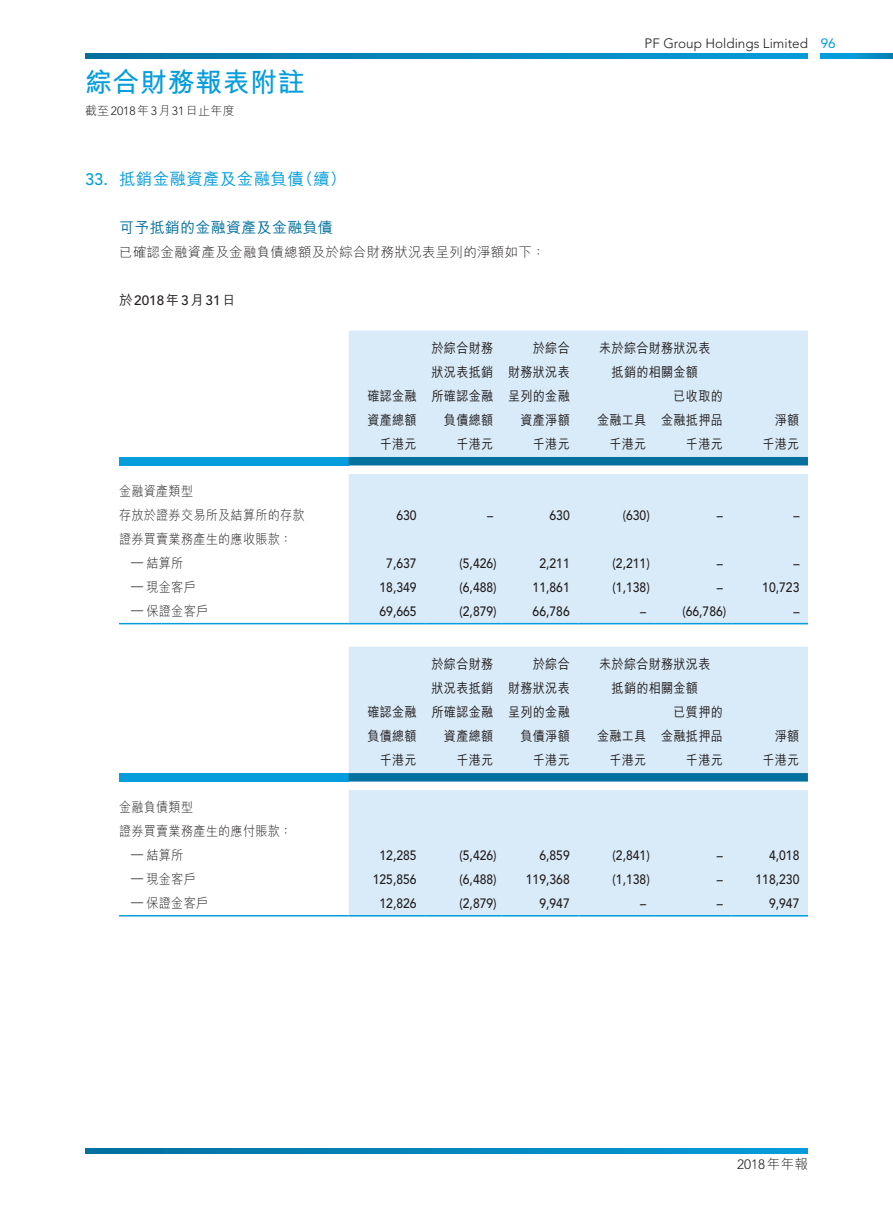
<style>
.page{position:relative;width:893px;height:1212px;background:#fff}
.page>*{position:absolute;margin:0;border:0;box-sizing:border-box;transform-origin:0 0}
.t1{font:700 27px "M Hei HK";letter-spacing:.02em;color:#069ddc}
._01_H1{font:500 16.5px "M Hei HK";letter-spacing:.02em;color:#069ddc}
._01_H1-2{font:500 16.5px "Avenir LT Std";color:#069ddc}
._02_H2{font:500 15px "M Hei HK";letter-spacing:.02em;color:#03709e}
._50_Table_txt{font:500 13.5px "Avenir LT Std";color:#231f20;scale:.9 1}
._50_Table_txt-2{font:500 13.5px "M Hei HK";letter-spacing:.02em;color:#231f20;scale:.9 1}
._50_Table_txt-3{font:300 13.5px "M Hei HK";letter-spacing:.02em;color:#231f20;scale:.9 1}
._00_txt{font:300 13.5px "M Hei HK";letter-spacing:.02em;color:#231f20}
._50_Table_txt-4{font:300 13.5px "Avenir LT Std";color:#231f20}
._00_txt-2{font:500 13.5px "Avenir LT Std";color:#231f20}
._50_Table_txt-5{font:300 13.5px "Avenir LT Std";color:#231f20;scale:.9 1}
.t2{font:13.5px "Avenir LT Std";color:#069ddc}
.t3{font:300 12px "M Hei HK";letter-spacing:.02em;color:#231f20}
.s1{font-family:"Avenir LT Std"}
.s2{font-family:"M Hei HK"}
</style>
<div class="page">
<svg style="left:85px;top:1148px;width:723px;height:5px"></svg>
<svg style="left:85px;top:54px;width:723px;height:5px"></svg>
<svg style="left:821px;top:54px;width:72px;height:5px"></svg>
<div style="left:349px;top:331px;width:459px;height:292px;background:#d9ebf8"></div>
<div style="left:119px;top:457px;width:230px;height:8px;background:#069ddc"></div>
<div style="left:349px;top:457px;width:459px;height:8px;background:#03709e"></div>
<hr style="left:119px;top:623px;width:230px;height:1px;background:#069ddc">
<hr style="left:349px;top:623px;width:76px;height:1px;background:#069ddc">
<hr style="left:425px;top:623px;width:77px;height:1px;background:#069ddc">
<hr style="left:502px;top:623px;width:76px;height:1px;background:#069ddc">
<hr style="left:578px;top:623px;width:77px;height:1px;background:#069ddc">
<hr style="left:655px;top:623px;width:76px;height:1px;background:#069ddc">
<hr style="left:731px;top:623px;width:77px;height:1px;background:#069ddc">
<div style="left:349px;top:647px;width:459px;height:268px;background:#d9ebf8"></div>
<div style="left:119px;top:773px;width:230px;height:8px;background:#069ddc"></div>
<svg style="left:349px;top:773px;width:459px;height:8px"></svg>
<hr style="left:119px;top:915px;width:230px;height:1px;background:#069ddc">
<hr style="left:349px;top:915px;width:76px;height:1px;background:#069ddc">
<hr style="left:425px;top:915px;width:77px;height:1px;background:#069ddc">
<hr style="left:502px;top:915px;width:76px;height:1px;background:#069ddc">
<hr style="left:578px;top:915px;width:77px;height:1px;background:#069ddc">
<hr style="left:655px;top:915px;width:76px;height:1px;background:#069ddc">
<hr style="left:731px;top:915px;width:77px;height:1px;background:#069ddc">
<p class="_50_Table_txt-4" style="left:645px;top:35px;width:165px">PF Group Holdings Limited</p>
<p class="t2" style="left:821px;top:35px;width:17px">96</p>
<h1 class="t1" style="left:85px;top:63px;width:221px">綜合財務報表附註</h1>
<p class="t3" style="left:85px;top:104px;width:151px">截至<span class="s1">2018</span>年<span class="s1">3</span>月<span class="s1">31</span>日止年度</p>
<p class="_01_H1-2" style="left:85px;top:170px;width:24px">33.</p>
<p class="_01_H1" style="left:119px;top:167px;width:186px">抵銷金融資產及金融負債</p>
<p class="_01_H1" style="left:297px;top:167px;width:51px">（續(</p>
<p class="_02_H2" style="left:119px;top:216px;width:215px">可予抵銷的金融資產及金融負債</p>
<p class="_00_txt" style="left:119px;top:245px;width:428px">已確認金融資產及金融負債總額及於綜合財務狀況表呈列的淨額如下：</p>
<p class="_00_txt-2" style="left:119px;top:292px;width:118px"><span class="s2">於</span>2018<span class="s2">年</span>3<span class="s2">月</span>31<span class="s2">日</span></p>
<p class="_50_Table_txt-2" style="left:367px;top:386px;width:56px">確認金融</p>
<p class="_50_Table_txt-2" style="left:367px;top:410px;width:56px">資產總額</p>
<p class="_50_Table_txt-2" style="left:432px;top:338px;width:70px">於綜合財務</p>
<p class="_50_Table_txt-2" style="left:432px;top:362px;width:70px">狀況表抵銷</p>
<p class="_50_Table_txt-2" style="left:432px;top:386px;width:70px">所確認金融</p>
<p class="_50_Table_txt-2" style="left:444px;top:410px;width:56px">負債總額</p>
<p class="_50_Table_txt-2" style="left:533px;top:338px;width:43px">於綜合</p>
<p class="_50_Table_txt-2" style="left:508px;top:362px;width:70px">財務狀況表</p>
<p class="_50_Table_txt-2" style="left:508px;top:386px;width:70px">呈列的金融</p>
<p class="_50_Table_txt-2" style="left:520px;top:410px;width:56px">資產淨額</p>
<p class="_50_Table_txt-2" style="left:599px;top:338px;width:125px">未於綜合財務狀況表</p>
<p class="_50_Table_txt-2" style="left:612px;top:362px;width:98px">抵銷的相關金額</p>
<p class="_50_Table_txt-2" style="left:597px;top:410px;width:56px">金融工具</p>
<p class="_50_Table_txt-2" style="left:674px;top:386px;width:56px">已收取的</p>
<p class="_50_Table_txt-2" style="left:661px;top:410px;width:70px">金融抵押品</p>
<p class="_50_Table_txt-2" style="left:775px;top:410px;width:29px">淨額</p>
<p class="_50_Table_txt-2" style="left:380px;top:434px;width:43px">千港元</p>
<p class="_50_Table_txt-2" style="left:456px;top:434px;width:43px">千港元</p>
<p class="_50_Table_txt-2" style="left:533px;top:434px;width:43px">千港元</p>
<p class="_50_Table_txt-2" style="left:609px;top:434px;width:43px">千港元</p>
<p class="_50_Table_txt-2" style="left:686px;top:434px;width:43px">千港元</p>
<p class="_50_Table_txt-2" style="left:762px;top:434px;width:43px">千港元</p>
<p class="_50_Table_txt-3" style="left:119px;top:484px;width:84px">金融資產類型</p>
<p class="_50_Table_txt-3" style="left:119px;top:508px;width:208px">存放於證券交易所及結算所的存款</p>
<p class="_50_Table_txt-3" style="left:119px;top:532px;width:194px">證券買賣業務產生的應收賬款：</p>
<p class="_50_Table_txt" style="left:396px;top:508px;width:24px">630</p>
<p class="_50_Table_txt" style="left:487px;top:508px;width:8px">–</p>
<p class="_50_Table_txt" style="left:549px;top:508px;width:24px">630</p>
<p class="_50_Table_txt" style="left:623px;top:508px;width:32px">)630(</p>
<p class="_50_Table_txt" style="left:717px;top:508px;width:8px">–</p>
<p class="_50_Table_txt" style="left:793px;top:508px;width:8px">–</p>
<p class="_50_Table_txt-3" style="left:147px;top:556px;width:43px">結算所</p>
<p class="_50_Table_txt-5" style="left:131px;top:554px;width:15px">—</p>
<p class="_50_Table_txt" style="left:386px;top:556px;width:35px">7,637</p>
<p class="_50_Table_txt" style="left:459px;top:556px;width:43px">)5,426(</p>
<p class="_50_Table_txt" style="left:539px;top:556px;width:35px">2,211</p>
<p class="_50_Table_txt" style="left:613px;top:556px;width:43px">)2,211(</p>
<p class="_50_Table_txt" style="left:717px;top:556px;width:8px">–</p>
<p class="_50_Table_txt" style="left:793px;top:556px;width:8px">–</p>
<p class="_50_Table_txt-3" style="left:147px;top:580px;width:56px">現金客戶</p>
<p class="_50_Table_txt-5" style="left:131px;top:578px;width:15px">—</p>
<p class="_50_Table_txt" style="left:380px;top:580px;width:43px">18,349</p>
<p class="_50_Table_txt" style="left:459px;top:580px;width:43px">)6,488(</p>
<p class="_50_Table_txt" style="left:533px;top:580px;width:43px">11,861</p>
<p class="_50_Table_txt" style="left:613px;top:580px;width:43px">)1,138(</p>
<p class="_50_Table_txt" style="left:717px;top:580px;width:8px">–</p>
<p class="_50_Table_txt" style="left:762px;top:580px;width:43px">10,723</p>
<p class="_50_Table_txt-3" style="left:147px;top:604px;width:70px">保證金客戶</p>
<p class="_50_Table_txt-5" style="left:131px;top:602px;width:15px">—</p>
<p class="_50_Table_txt" style="left:380px;top:604px;width:43px">69,665</p>
<p class="_50_Table_txt" style="left:459px;top:604px;width:43px">)2,879(</p>
<p class="_50_Table_txt" style="left:533px;top:604px;width:43px">66,786</p>
<p class="_50_Table_txt" style="left:640px;top:604px;width:8px">–</p>
<p class="_50_Table_txt" style="left:682px;top:604px;width:50px">)66,786(</p>
<p class="_50_Table_txt" style="left:793px;top:604px;width:8px">–</p>
<p class="_50_Table_txt-2" style="left:367px;top:702px;width:56px">確認金融</p>
<p class="_50_Table_txt-2" style="left:367px;top:726px;width:56px">負債總額</p>
<p class="_50_Table_txt-2" style="left:432px;top:654px;width:70px">於綜合財務</p>
<p class="_50_Table_txt-2" style="left:432px;top:678px;width:70px">狀況表抵銷</p>
<p class="_50_Table_txt-2" style="left:432px;top:702px;width:70px">所確認金融</p>
<p class="_50_Table_txt-2" style="left:444px;top:726px;width:56px">資產總額</p>
<p class="_50_Table_txt-2" style="left:533px;top:654px;width:43px">於綜合</p>
<p class="_50_Table_txt-2" style="left:508px;top:678px;width:70px">財務狀況表</p>
<p class="_50_Table_txt-2" style="left:508px;top:702px;width:70px">呈列的金融</p>
<p class="_50_Table_txt-2" style="left:520px;top:726px;width:56px">負債淨額</p>
<p class="_50_Table_txt-2" style="left:599px;top:654px;width:125px">未於綜合財務狀況表</p>
<p class="_50_Table_txt-2" style="left:612px;top:678px;width:98px">抵銷的相關金額</p>
<p class="_50_Table_txt-2" style="left:597px;top:726px;width:56px">金融工具</p>
<p class="_50_Table_txt-2" style="left:674px;top:702px;width:56px">已質押的</p>
<p class="_50_Table_txt-2" style="left:661px;top:726px;width:70px">金融抵押品</p>
<p class="_50_Table_txt-2" style="left:775px;top:726px;width:29px">淨額</p>
<p class="_50_Table_txt-2" style="left:380px;top:750px;width:43px">千港元</p>
<p class="_50_Table_txt-2" style="left:456px;top:750px;width:43px">千港元</p>
<p class="_50_Table_txt-2" style="left:533px;top:750px;width:43px">千港元</p>
<p class="_50_Table_txt-2" style="left:609px;top:750px;width:43px">千港元</p>
<p class="_50_Table_txt-2" style="left:686px;top:750px;width:43px">千港元</p>
<p class="_50_Table_txt-2" style="left:762px;top:750px;width:43px">千港元</p>
<p class="_50_Table_txt-3" style="left:119px;top:800px;width:84px">金融負債類型</p>
<p class="_50_Table_txt-3" style="left:119px;top:824px;width:194px">證券買賣業務產生的應付賬款：</p>
<p class="_50_Table_txt-3" style="left:147px;top:848px;width:43px">結算所</p>
<p class="_50_Table_txt-5" style="left:131px;top:846px;width:15px">—</p>
<p class="_50_Table_txt" style="left:380px;top:848px;width:43px">12,285</p>
<p class="_50_Table_txt" style="left:459px;top:848px;width:43px">)5,426(</p>
<p class="_50_Table_txt" style="left:539px;top:848px;width:35px">6,859</p>
<p class="_50_Table_txt" style="left:613px;top:848px;width:43px">)2,841(</p>
<p class="_50_Table_txt" style="left:717px;top:848px;width:8px">–</p>
<p class="_50_Table_txt" style="left:769px;top:848px;width:35px">4,018</p>
<p class="_50_Table_txt-3" style="left:147px;top:872px;width:56px">現金客戶</p>
<p class="_50_Table_txt-5" style="left:131px;top:870px;width:15px">—</p>
<p class="_50_Table_txt" style="left:373px;top:872px;width:50px">125,856</p>
<p class="_50_Table_txt" style="left:459px;top:872px;width:43px">)6,488(</p>
<p class="_50_Table_txt" style="left:526px;top:872px;width:50px">119,368</p>
<p class="_50_Table_txt" style="left:613px;top:872px;width:43px">)1,138(</p>
<p class="_50_Table_txt" style="left:717px;top:872px;width:8px">–</p>
<p class="_50_Table_txt" style="left:755px;top:872px;width:50px">118,230</p>
<p class="_50_Table_txt-3" style="left:147px;top:896px;width:70px">保證金客戶</p>
<p class="_50_Table_txt-5" style="left:131px;top:894px;width:15px">—</p>
<p class="_50_Table_txt" style="left:380px;top:896px;width:43px">12,826</p>
<p class="_50_Table_txt" style="left:459px;top:896px;width:43px">)2,879(</p>
<p class="_50_Table_txt" style="left:539px;top:896px;width:35px">9,947</p>
<p class="_50_Table_txt" style="left:640px;top:896px;width:8px">–</p>
<p class="_50_Table_txt" style="left:717px;top:896px;width:8px">–</p>
<p class="_50_Table_txt" style="left:769px;top:896px;width:35px">9,947</p>
<p class="_50_Table_txt-4" style="left:737px;top:1156px;width:72px">2018<span class="s2">年年報</span></p>
</div>
